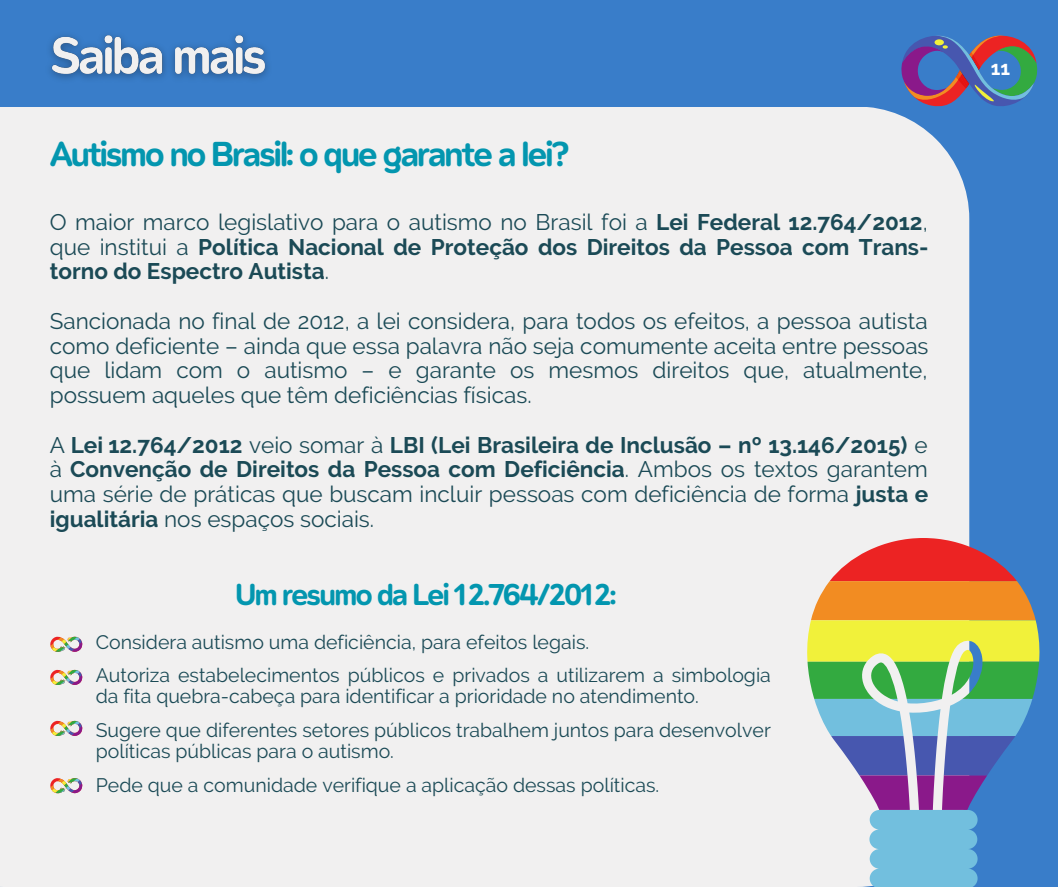
<style>
.page{position:relative;width:1058px;height:887px;background:#fff}
.page>*{position:absolute;margin:0;border:0;box-sizing:border-box;transform-origin:0 0}
.t1{font:34.5px "Opun Mai 600";letter-spacing:-.07em;color:#0396af}
.t2{font:30px "Opun Mai 600";letter-spacing:-.07em;color:#0396af}
.t3{font:22.5px/24.8px "Raleway";color:#1b4a56;text-align:justify}
.t4{font:700 22.5px/24.8px "Raleway";color:#1b4a56;text-align:justify}
.t5{font:19.5px/21.3px "Raleway";color:#1b4a56}
.t6{font:700 19.5px "Raleway";color:#fff}
.s1{font-weight:400}
.s2{font-weight:700}
</style>
<div class="page">
<div style="left:0;top:0;width:1058px;height:886px;background:#397dc9"></div>
<div style="left:0;top:106px;width:969px;height:780px;background:#f1f0f0"></div>
<svg style="left:901px;top:35px;width:137px;height:71px"></svg>
<svg style="left:806px;top:538px;width:233px;height:348px;background:#a0a699"></svg>
<svg style="left:50px;top:635px;width:32px;height:17px"></svg>
<svg style="left:50px;top:668px;width:32px;height:17px"></svg>
<svg style="left:50px;top:719px;width:32px;height:17px"></svg>
<svg style="left:50px;top:777px;width:32px;height:16px"></svg>
<img style="left:37px;top:35px;width:241px;height:89px">
<p class="t1" style="left:50px;top:134px;width:521px">Autismo no Brasil: o que garante a lei?</p>
<p class="t4" style="left:50px;top:209px;width:880px"><span class="s1">O maior marco legislativo para o autismo no Brasil foi a</span> Lei Federal 12.764/2012<span class="s1">, que institui a</span> Política Nacional de Proteção dos Direitos da Pessoa com Trans&shy;torno do Espectro Autista<span class="s1">.</span></p>
<p class="t3" style="left:50px;top:308px;width:880px">Sancionada no final de 2012, a lei considera, para todos os efeitos, a pessoa autista como deficiente – ainda que essa palavra não seja comumente aceita entre pessoas que lidam com o autismo – e garante os mesmos direitos que, atualmente, possuem aqueles que têm deficiências físicas.</p>
<p class="t3" style="left:50px;top:432px;width:880px">A <span class="s2">Lei 12.764/2012</span> veio somar à <span class="s2">LBI (Lei Brasileira de Inclusão – nº 13.146/2015)</span> e à <span class="s2">Convenção de Direitos da Pessoa com Deficiência</span>. Ambos os textos garantem uma série de práticas que buscam incluir pessoas com deficiência de forma <span class="s2">justa e igualitária</span> nos espaços sociais.</p>
<p class="t2" style="left:235px;top:577px;width:383px">Um resumo da Lei 12.764/2012:</p>
<p class="t5" style="left:96px;top:631px;width:495px">Considera autismo uma deficiência, para efeitos legais.</p>
<p class="t5" style="left:96px;top:664px;width:676px">Autoriza estabelecimentos públicos e privados a utilizarem a simbologia da fita quebra-cabeça para identificar a prioridade no atendimento.</p>
<p class="t5" style="left:96px;top:719px;width:676px">Sugere que diferentes setores públicos trabalhem juntos para desenvolver políticas públicas para o autismo.</p>
<p class="t5" style="left:96px;top:774px;width:565px">Pede que a comunidade verifique a aplicação dessas políticas.</p>
<p class="t6" style="left:990px;top:57px;width:21px">11</p>
</div>
